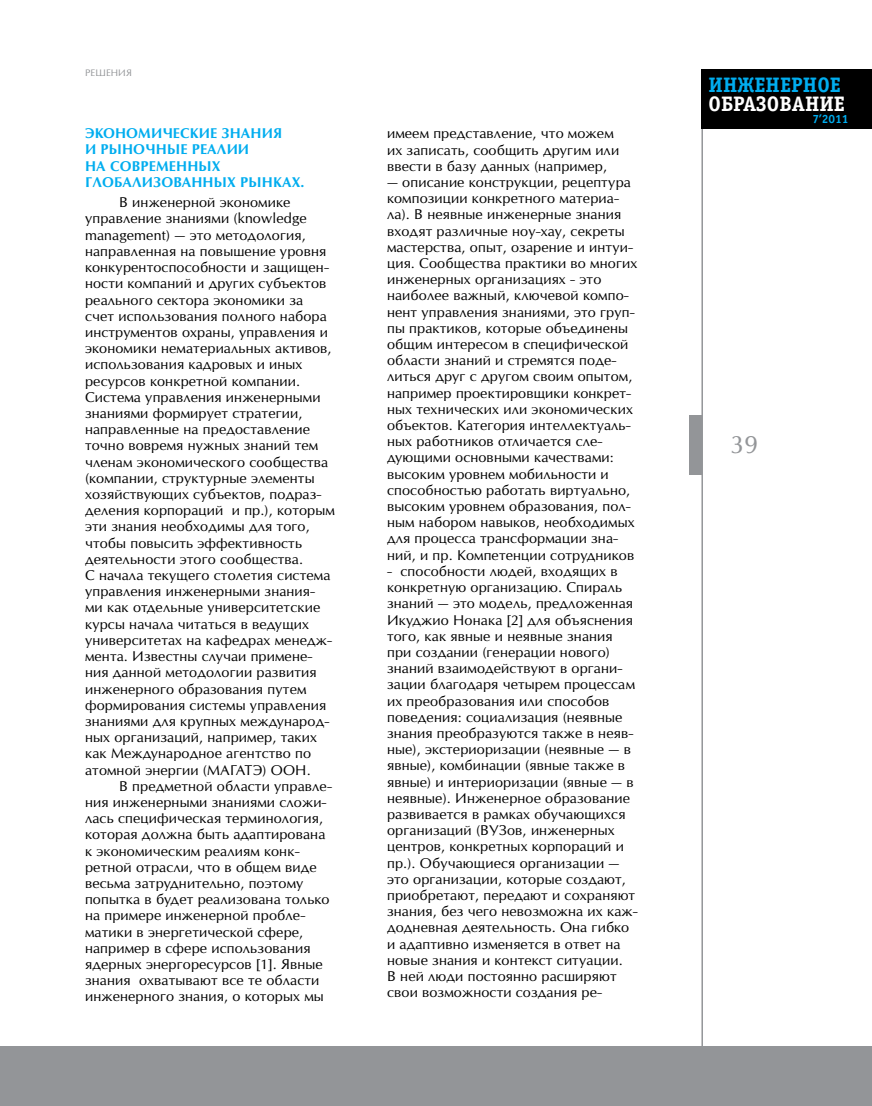
<style>
.page{position:relative;width:872px;height:1106px;background:#fff}
.page>*{position:absolute;margin:0;border:0;box-sizing:border-box;transform-origin:0 0}
.t1{font:24px "Opium New";color:#939598}
.t2{font:700 21px "Officina Serif C";color:#fff}
.t3{font:700 21px "Officina Serif C";color:#00adef}
.t4{font:13.5px/16.2px "Opium New";letter-spacing:.01em;color:#000}
.t5{font:700 13.5px/16.2px "Opium New";letter-spacing:.01em;color:#00adef}
.t6{font:700 12px "Officina Sans C";color:#00adef}
.t7{font:9px "Opium New";color:#939598}
</style>
<div class="page">
<hr style="left:701px;top:69px;width:2px;height:1037px;background:#939598">
<div style="left:701px;top:69px;width:171px;height:60px;background:#000"></div>
<div style="left:689px;top:415px;width:13px;height:60px;background:#939598"></div>
<div style="left:0;top:1046px;width:872px;height:60px;background:#939598"></div>
<p class="t7" style="left:85px;top:67px;width:28px">РЕШЕНИЯ</p>
<p class="t5" style="left:85px;top:125px;width:22px">Эконо</p>
<p class="t5" style="left:138px;top:125px;width:144px">мич еские знан ия</p>
<p class="t5" style="left:85px;top:142px;width:49px">и рыночн</p>
<p class="t5" style="left:85px;top:142px;width:221px;text-indent:82px">ые реалии<br>на современн ых глобализованн ых рынках.</p>
<p class="t4" style="left:85px;top:194px;width:251px;text-indent:34px">В инженерной экономике управление знаниями (knowledge management) — это методология, направленная на повышение уровня конкурентоспособности и защищен&shy;ности компаний и других субъектов реального сектора экономики за счет использования полного набора инструментов охраны, управления и экономики нематериальных активов, использования кадровых и иных ресурсов конкретной компании.<br>Система управления инженерными знаниями формирует стратегии, направленные на предоставление точно вовремя нужных знаний тем членам экономического сообщества (компании, структурные элементы хозяйствующих субъектов, подраз&shy;деления корпораций и пр.), которым эти знания необходимы для того, чтобы повысить эффективность деятельности этого сообщества.<br>С начала текущего столетия система управления инженерными знания&shy;ми как отдельные университетские курсы начала читаться в ведущих университетах на кафедрах менедж&shy;мента. И звестны случаи примене&shy;ния данной методологии развития инженерного образования путем формирования системы управления знаниями для крупных международ&shy;ных организаций, например, таких как Международное агентство по атомной энергии (МАГАТЭ) ООН</p>
<p class="t4" style="left:307px;top:761px;width:6px">.</p>
<p class="t4" style="left:119px;top:777px;width:214px">В предметной области управле-</p>
<p class="t4" style="left:85px;top:794px;width:243px">ния инженерными знаниями сложи-</p>
<p class="t4" style="left:85px;top:810px;width:240px">лась специфическая терминология,</p>
<p class="t4" style="left:85px;top:826px;width:242px">которая должна быть адаптирована</p>
<p class="t4" style="left:85px;top:842px;width:216px">к экономическим реалиям конк-</p>
<p class="t4" style="left:85px;top:858px;width:233px">ретной отрасли, что в общем виде</p>
<p class="t4" style="left:85px;top:875px;width:220px">весьма затруднительно, поэтому</p>
<p class="t4" style="left:85px;top:891px;width:246px">попытка в будет реализована только</p>
<p class="t4" style="left:85px;top:907px;width:222px">на примере инженерной пробле-</p>
<p class="t4" style="left:85px;top:923px;width:220px">матики в энергетической сфере,</p>
<p class="t4" style="left:85px;top:939px;width:227px">например в сфере использования</p>
<p class="t4" style="left:85px;top:956px;width:239px">ядерных энергоресурсов [1]. Явные</p>
<p class="t4" style="left:85px;top:972px;width:236px">знания охватывают все те области</p>
<p class="t4" style="left:85px;top:988px;width:240px">инженерного знания, о которых мы</p>
<p class="t4" style="left:387px;top:125px;width:234px">имеем представление, что можем их записать, сообщить другим или ввести в базу данных (например,</p>
<p class="t4" style="left:387px;top:174px;width:252px">— описание конструкции, рецептура композиции конкретного материа&shy;ла). В неявные инженерные знания входят различные ноу-хау, секреты мастерства, опыт, озарение и интуи&shy;ция. Сообщества практики во многих инженерных организациях - это наиболее важный, ключевой компо&shy;нент управления знаниями, это груп&shy;пы практиков, которые объединены общим интересом в специфической области знаний и стремятся поде&shy;литься друг с другом своим опытом, например проектировщики конкрет&shy;ных технических или экономических объектов. Категория интеллектуаль&shy;ных работников отличается сле&shy;дующими основными качествами: высоким уровнем мобильности и способностью работать виртуально, высоким уровнем образования, пол&shy;ным набором навыков, необходимых для процесса трансформации зна&shy;ний, и пр. Компетенции сотрудников</p>
<p class="t4" style="left:387px;top:563px;width:249px">- способности людей, входящих в конкретную организацию. Спираль знаний — это модель, предложенная И куджио Н онака [2] для объяснения того, как явные и неявные знания при создании (генерации нового) знаний взаимодействуют в органи&shy;зации благодаря четырем процессам их преобразования или способов поведения: социализация (неявные знания преобразуются также в неяв&shy;ные), экстериоризации (неявные — в явные), комбинации (явные также в явные) и интериоризации (явные — в неявные). И нженерное образование развивается в рамках обучающихся организаций (ВУЗ</p>
<p class="t4" style="left:387px;top:822px;width:252px;text-indent:120px">ов, инженерных центров, конкретных корпораций и пр.). Обучающиеся организации — это организации, которые создают, приобретают, передают и сохраняют знания, без чего невозможна их каж&shy;додневная деятельность. Она гибко и адаптивно изменяется в ответ на новые знания и контекст ситуации.<br>В ней люди постоянно расширяют свои возможности создания ре-</p>
<h2 class="t3" style="left:708px;top:73px;width:134px">ИНЖЕНЕРНОЕ</h2>
<h2 class="t2" style="left:708px;top:91px;width:138px">ОБРАЗОВАНИЕ</h2>
<p class="t6" style="left:812px;top:113px;width:38px">7’2011</p>
<h1 class="t1" style="left:730px;top:429px;width:30px">39</h1>
</div>
